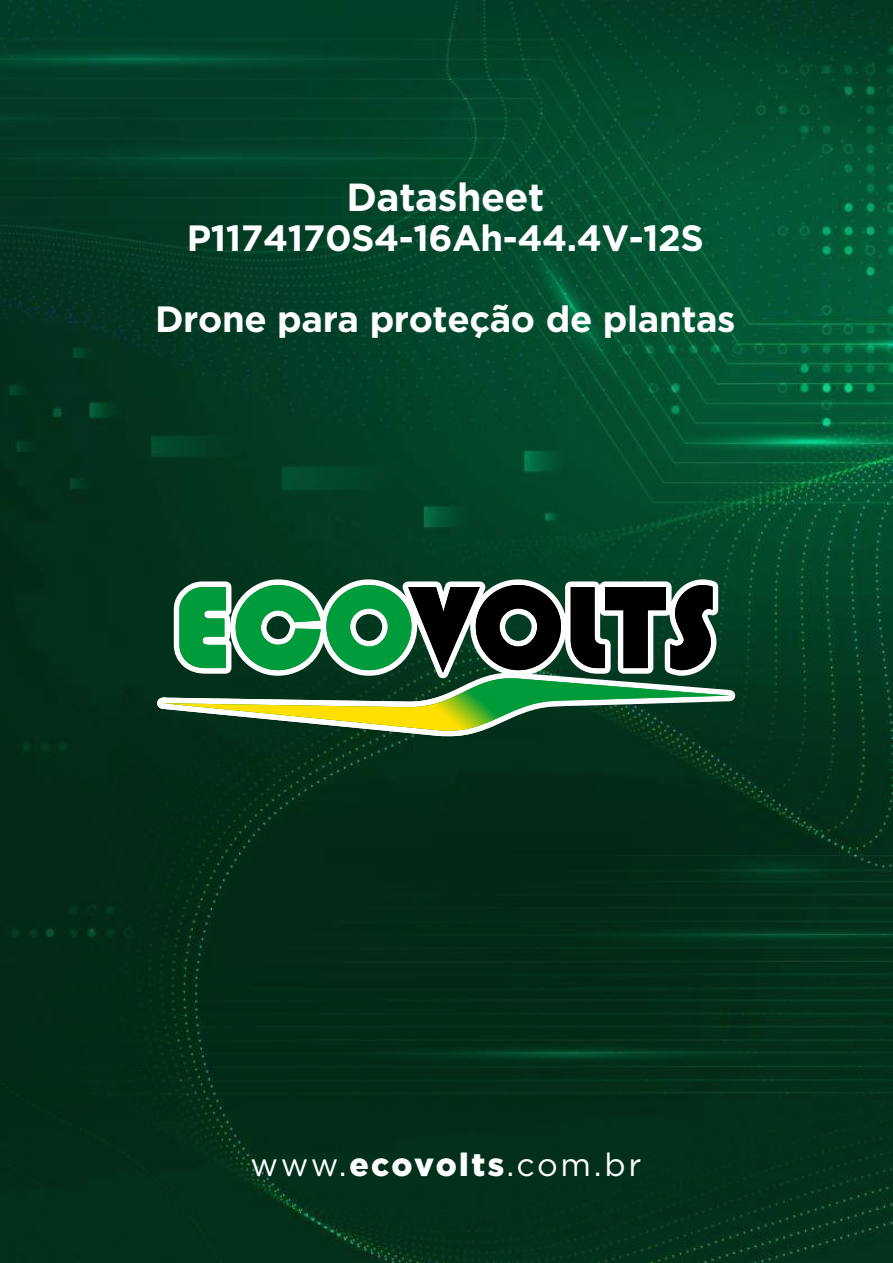
<style>
.page{position:relative;width:893px;height:1263px;background:#fff}
.page>*{position:absolute;margin:0;border:0;box-sizing:border-box;transform-origin:0 0}
.t1{font:700 39.15px "Gotham";letter-spacing:-.01em;color:#fefefe}
.t2{font:700 36.6px "Gotham";letter-spacing:-.01em;color:#fefefe}
.t3{font:32.1px "Gotham";letter-spacing:.075em;color:#fefefe}
.s1{font-weight:900}
</style>
<div class="page">
<img style="left:0;top:0;width:893px;height:1263px">
<svg style="left:150px;top:674px;width:743px;height:61px;background:#03371f"></svg>
<svg style="left:157px;top:571px;width:578px;height:164px"></svg>
<p class="t1" style="left:346px;top:174px;width:199px">Datasheet</p>
<p class="t2" style="left:187px;top:217px;width:518px">P1174170S4-16Ah-44.4V-12S</p>
<p class="t2" style="left:155px;top:298px;width:582px">Drone para proteção de plantas</p>
<p class="t3" style="left:251px;top:1147px;width:392px">www.<span class="s1">ecovolts</span>.com.br</p>
</div>
